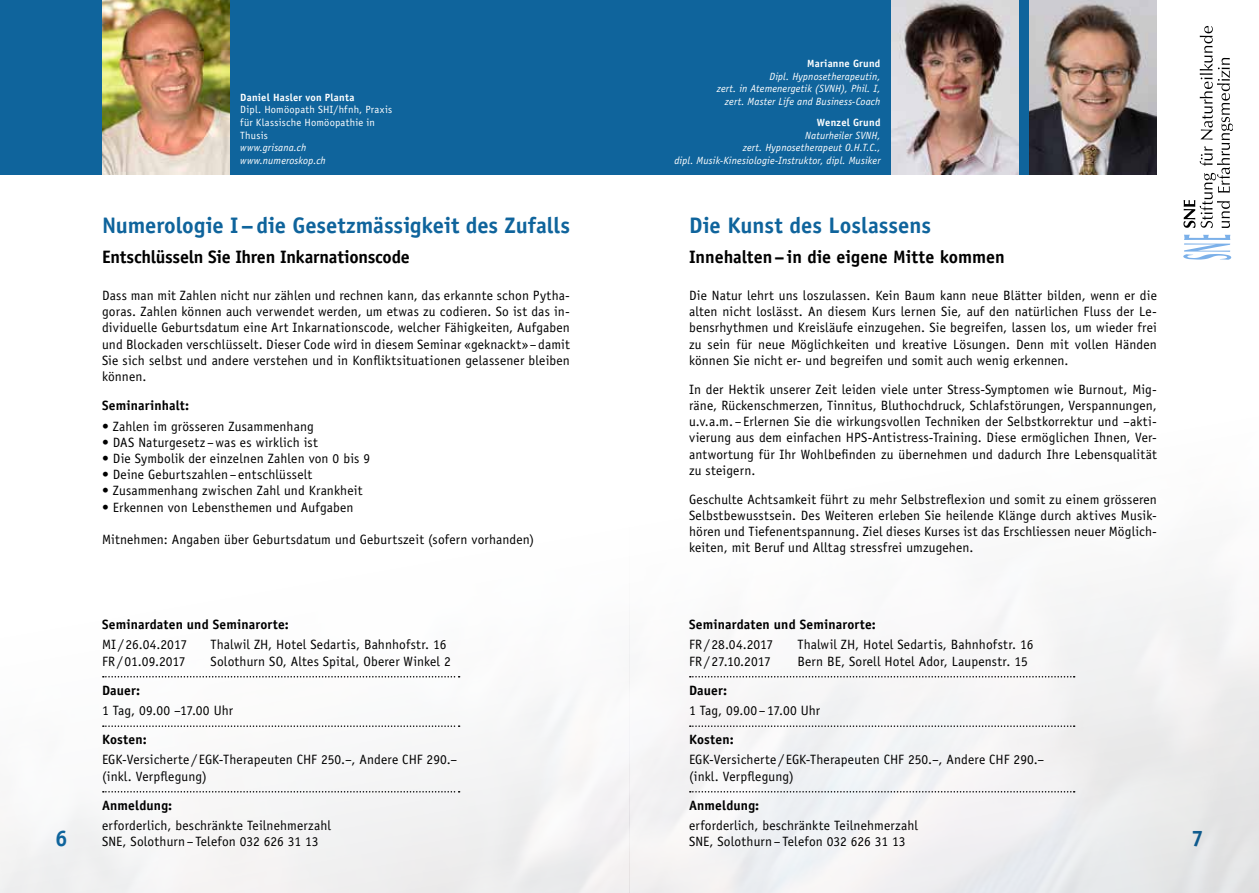
<style>
.page{position:relative;width:1259px;height:893px;background:#fff}
.page>*{position:absolute;margin:0;border:0;box-sizing:border-box;transform-origin:0 0}
.t1{font:700 22.5px "Officina Sans Std";letter-spacing:-.005em;color:#0f649c}
.t2{font:700 18px "Officina Sans Std";letter-spacing:-.01em;color:#000}
.t3{font:13.5px/16.2px "Officina Sans Std";letter-spacing:.01em;color:#000}
.t4{font:700 13.5px "Officina Sans Std";letter-spacing:.01em;color:#000}
.t5{font:italic 10.5px/12.6px "Officina Sans Std";letter-spacing:.015em;color:#fff;text-align:right}
.t6{font:10.5px/12.6px "Officina Sans Std";letter-spacing:.025em;color:#fff}
.t7{font:700 10.5px "Officina Sans Std";letter-spacing:.02em;color:#fff}
</style>
<div class="page">
<img style="left:0;top:676px;width:629px;height:217px">
<svg style="left:1183px;top:235px;width:48px;height:25px"></svg>
<svg style="left:1183px;top:26px;width:49px;height:202px"></svg>
<div style="left:0;top:0;width:629px;height:174px;background:#0f649c"></div>
<img style="left:629px;top:579px;width:630px;height:314px">
<svg style="left:690px;top:676px;width:384px;height:1px"></svg>
<svg style="left:690px;top:725px;width:384px;height:2px"></svg>
<svg style="left:690px;top:791px;width:384px;height:1px"></svg>
<div style="left:629px;top:0;width:528px;height:174px;background:#0f649c"></div>
<svg style="left:103px;top:676px;width:356px;height:1px"></svg>
<svg style="left:103px;top:725px;width:356px;height:2px"></svg>
<svg style="left:103px;top:791px;width:356px;height:1px"></svg>
<img style="left:102px;top:0;width:128px;height:174px">
<img style="left:1029px;top:0;width:128px;height:174px">
<img style="left:891px;top:0;width:127px;height:174px">
<p class="t7" style="left:240px;top:91px;width:116px">Daniel Hasler von Planta</p>
<p class="t6" style="left:240px;top:103px;width:153px">Dipl. Homöopath SHI/hfnh, Praxis für Klassische Homöopathie in<br>Thusis</p>
<p class="t5" style="left:240px;top:141px;width:87px;text-align:left">www.grisana.ch www.numeroskop.ch</p>
<h1 class="t1" style="left:102px;top:211px;width:469px">Numerologie I–die Gesetzmässigkeit des Zufalls</h1>
<h2 class="t2" style="left:102px;top:245px;width:309px">Entschlüsseln Sie Ihren Inkarnationscode</h2>
<p class="t3" style="left:102px;top:287px;width:469px;text-align:justify">Dass man mit Zahlen nicht nur zählen und rechnen kann, das erkannte schon Pytha&shy;goras. Zahlen können auch verwendet werden, um etwas zu codieren. So ist das in&shy;dividuelle Geburtsdatum eine Art Inkarnationscode, welcher Fähigkeiten, Aufgaben und Blockaden verschlüsselt. Dieser Code wird in diesem Seminar «geknackt»– damit Sie sich selbst und andere verstehen und in Konfliktsituationen gelassener bleiben können.</p>
<p class="t4" style="left:102px;top:397px;width:89px">Seminarinhalt:</p>
<p class="t3" style="left:102px;top:418px;width:213px">• Zahlen im grösseren Zusammenhang</p>
<p class="t3" style="left:102px;top:434px;width:217px">• DAS Naturgesetz–was es wirklich ist</p>
<p class="t3" style="left:102px;top:450px;width:269px">• Die Symbolik der einzelnen Zahlen von 0 bis 9</p>
<p class="t3" style="left:102px;top:466px;width:212px">• Deine Geburtszahlen–entschlüsselt</p>
<p class="t3" style="left:102px;top:483px;width:262px">• Zusammenhang zwischen Zahl und Krankheit</p>
<p class="t3" style="left:102px;top:499px;width:253px">• Erkennen von Lebensthemen und Aufgaben</p>
<p class="t3" style="left:102px;top:531px;width:434px">Mitnehmen: Angaben über Geburtsdatum und Geburtszeit (sofern vorhanden)</p>
<p class="t7" style="left:807px;top:57px;width:75px">Marianne Grund</p>
<p class="t5" style="left:716px;top:70px;width:165px">Dipl. Hypnosetherapeutin,<br>zert. in Atemenergetik (SVNH), Phil. I, zert. Master Life and Business-Coach</p>
<p class="t7" style="left:817px;top:116px;width:65px">Wenzel Grund</p>
<p class="t5" style="left:674px;top:129px;width:207px">Naturheiler SVNH,<br>zert. Hypnosetherapeut O.H.T.C.,<br>dipl. Musik-Kinesiologie-Instruktor, dipl. Musiker</p>
<h1 class="t1" style="left:689px;top:211px;width:243px">Die Kunst des Loslassens</h1>
<h2 class="t2" style="left:689px;top:245px;width:317px">Innehalten–in die eigene Mitte kommen</h2>
<p class="t3" style="left:689px;top:287px;width:469px;text-align:justify">Die Natur lehrt uns loszulassen. Kein Baum kann neue Blätter bilden, wenn er die alten nicht loslässt. An diesem Kurs lernen Sie, auf den natürlichen Fluss der Le&shy;bensrhythmen und Kreisläufe einzugehen. Sie begreifen, lassen los, um wieder frei zu sein für neue Möglichkeiten und kreative Lösungen. Denn mit vollen Händen können Sie nicht er- und begreifen und somit auch wenig erkennen.</p>
<p class="t3" style="left:689px;top:381px;width:469px;text-align:justify">In der Hektik unserer Zeit leiden viele unter Stress-Symptomen wie Burnout, Mig&shy;räne, Rückenschmerzen, Tinnitus, Bluthochdruck, Schlafstörungen, Verspannungen, u.v.a.m. – Erlernen Sie die wirkungsvollen Techniken der Selbstkorrektur und –akti&shy;vierung aus dem einfachen HPS-Antistress-Training. Diese ermöglichen Ihnen, Ver&shy;antwortung für Ihr Wohlbefinden zu übernehmen und dadurch Ihre Lebensqualität zu steigern.</p>
<p class="t3" style="left:689px;top:491px;width:469px;text-align:justify">Geschulte Achtsamkeit führt zu mehr Selbstreflexion und somit zu einem grösseren Selbstbewusstsein. Des Weiteren erleben Sie heilende Klänge durch aktives Musik&shy;hören und Tiefenentspannung. Ziel dieses Kurses ist das Erschliessen neuer Möglich&shy;keiten, mit Beruf und Alltag stressfrei umzugehen.</p>
<p class="t4" style="left:102px;top:616px;width:188px">Seminardaten und Seminarorte:</p>
<p class="t3" style="left:102px;top:637px;width:87px">MI /26.04.2017</p>
<p class="t3" style="left:210px;top:637px;width:237px">Thalwil ZH, Hotel Sedartis, Bahnhofstr. 16</p>
<p class="t3" style="left:102px;top:653px;width:85px">FR/ 01.09.2017</p>
<p class="t3" style="left:210px;top:653px;width:242px">Solothurn SO, Altes Spital, Oberer Winkel 2</p>
<p class="t4" style="left:102px;top:681px;width:40px">Dauer:</p>
<p class="t3" style="left:102px;top:702px;width:132px">1 Tag, 09.00 –17.00 Uhr</p>
<p class="t4" style="left:102px;top:731px;width:46px">Kosten:</p>
<p class="t3" style="left:102px;top:752px;width:357px">EGK-Versicherte / EGK-Therapeuten CHF 250.–, Andere CHF 290.– (inkl. Verpflegung)</p>
<p class="t4" style="left:102px;top:796px;width:72px">Anmeldung:</p>
<p class="t3" style="left:102px;top:817px;width:230px">erforderlich, beschränkte Teilnehmerzahl<br>SNE, Solothurn–Telefon 032 626 31 13</p>
<p class="t4" style="left:689px;top:616px;width:188px">Seminardaten und Seminarorte:</p>
<p class="t3" style="left:689px;top:637px;width:86px">FR/ 28.04.2017</p>
<p class="t3" style="left:797px;top:637px;width:237px">Thalwil ZH, Hotel Sedartis, Bahnhofstr. 16</p>
<p class="t3" style="left:689px;top:653px;width:83px">FR/ 27.10.2017</p>
<p class="t3" style="left:797px;top:653px;width:232px">Bern BE, Sorell Hotel Ador, Laupenstr. 15</p>
<p class="t4" style="left:689px;top:681px;width:40px">Dauer:</p>
<p class="t3" style="left:689px;top:702px;width:133px">1 Tag, 09.00–17.00 Uhr</p>
<p class="t4" style="left:689px;top:731px;width:46px">Kosten:</p>
<p class="t3" style="left:689px;top:752px;width:357px">EGK-Versicherte / EGK-Therapeuten CHF 250.–, Andere CHF 290.– (inkl. Verpflegung)</p>
<p class="t4" style="left:689px;top:796px;width:72px">Anmeldung:</p>
<p class="t3" style="left:689px;top:817px;width:230px">erforderlich, beschränkte Teilnehmerzahl<br>SNE, Solothurn–Telefon 032 626 31 13</p>
<h1 class="t1" style="left:55px;top:824px;width:14px">6</h1>
<h1 class="t1" style="left:1191px;top:824px;width:14px">7</h1>
</div>
